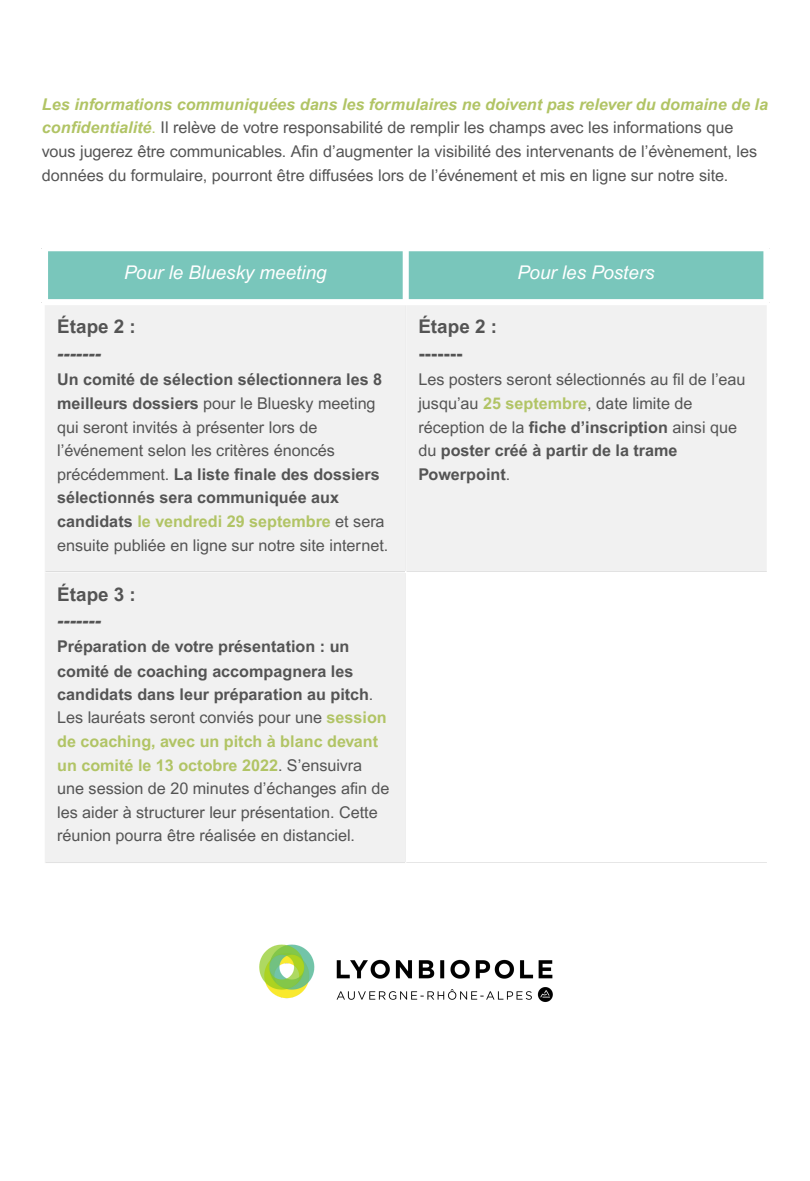
<style>
.page{position:relative;width:810px;height:1181px;background:#fff}
.page>*{position:absolute;margin:0;border:0;box-sizing:border-box;transform-origin:0 0}
.t1{font:700 18.9px/26.2px "Arial MT Pro";color:#545454}
.t2{font:italic 18.9px "Arial MT Pro";color:#fff}
.t3{font:16.2px/23.5px "Arial MT Pro";color:#545454}
.s1{font-weight:700;font-style:italic;color:#b1c465}
.s2{color:#b1c465}
.s3{font-style:italic}
.s4{font-weight:700}
.s5{font-weight:700;color:#b1c465}
</style>
<div class="page">
<div style="left:48px;top:251px;width:715px;height:48px;background:#79c6bb"></div>
<div style="left:45px;top:305px;width:722px;height:557px;background:#f1f1f1"></div>
<div style="left:405px;top:571px;width:362px;height:292px;background:#fff"></div>
<hr style="left:405px;top:305px;width:1px;height:557px;background:#fff">
<hr style="left:45px;top:571px;width:721px;height:1px;background:#fff">
<div style="left:403px;top:251px;width:6px;height:48px;background:#fff"></div>
<img style="left:259px;top:944px;width:294px;height:58px">
<p class="t3" style="left:42px;top:94px;width:728px"><span class="s1">Les informations communiquées dans les formulaires ne doivent pas relever du domaine de la confidentialité</span><span class="s2">.</span> Il relève de votre responsabilité de remplir les champs avec les informations que vous jugerez être communicables. Afi n d’augmenter la visibilité des intervenants de l’évènement, les données du formulaire, pourront être diffusées lors de l’événement et mis en ligne sur notre site.</p>
<p class="t2" style="left:124px;top:265px;width:204px">Pour le Bluesky meeting</p>
<p class="t2" style="left:517px;top:265px;width:139px">Pour les Posters</p>
<p class="t1" style="left:57px;top:316px;width:80px">Étape 2 : <span class="s3">-------</span></p>
<p class="t3" style="left:57px;top:369px;width:333px"><span class="s4">Un comité de sélection sélectionnera les 8 meilleurs dossiers</span> pour le Bluesky meeting qui seront invités à présenter lors de l’événement selon les critères énoncés précédemment. <span class="s4">La liste fi nale des dossiers sélectionnés sera communiquée aux candidats</span> <span class="s5">le vendredi 29 septembre</span> et sera ensuite publiée en ligne sur notre site internet.</p>
<p class="t1" style="left:418px;top:316px;width:80px">Étape 2 : -------</p>
<p class="t3" style="left:418px;top:369px;width:329px">Les posters seront sélectionnés au fi l de l’eau jusqu’au <span class="s5">25 septembre</span>, date limite de réception de la <span class="s4">fiche d’inscription</span> ainsi que du <span class="s4">poster créé à partir de la trame Powerpoint</span>.</p>
<p class="t1" style="left:57px;top:583px;width:80px">Étape 3 : <span class="s3">-------</span></p>
<p class="t3" style="left:57px;top:637px;width:334px"><span class="s4">Préparation de votre présentation : un comité de coaching accompagnera les candidats dans leur préparation au pitch</span>.<br>Les lauréats seront conviés pour une <span class="s5">session de coaching, avec un pitch à blanc devant un comité le 13 octobre 2022</span>. S’ensuivra une session de 20 minutes d’échanges afi n de les aider à structurer leur présentation. Cette réunion pourra être réalisée en distanciel.</p>
</div>
